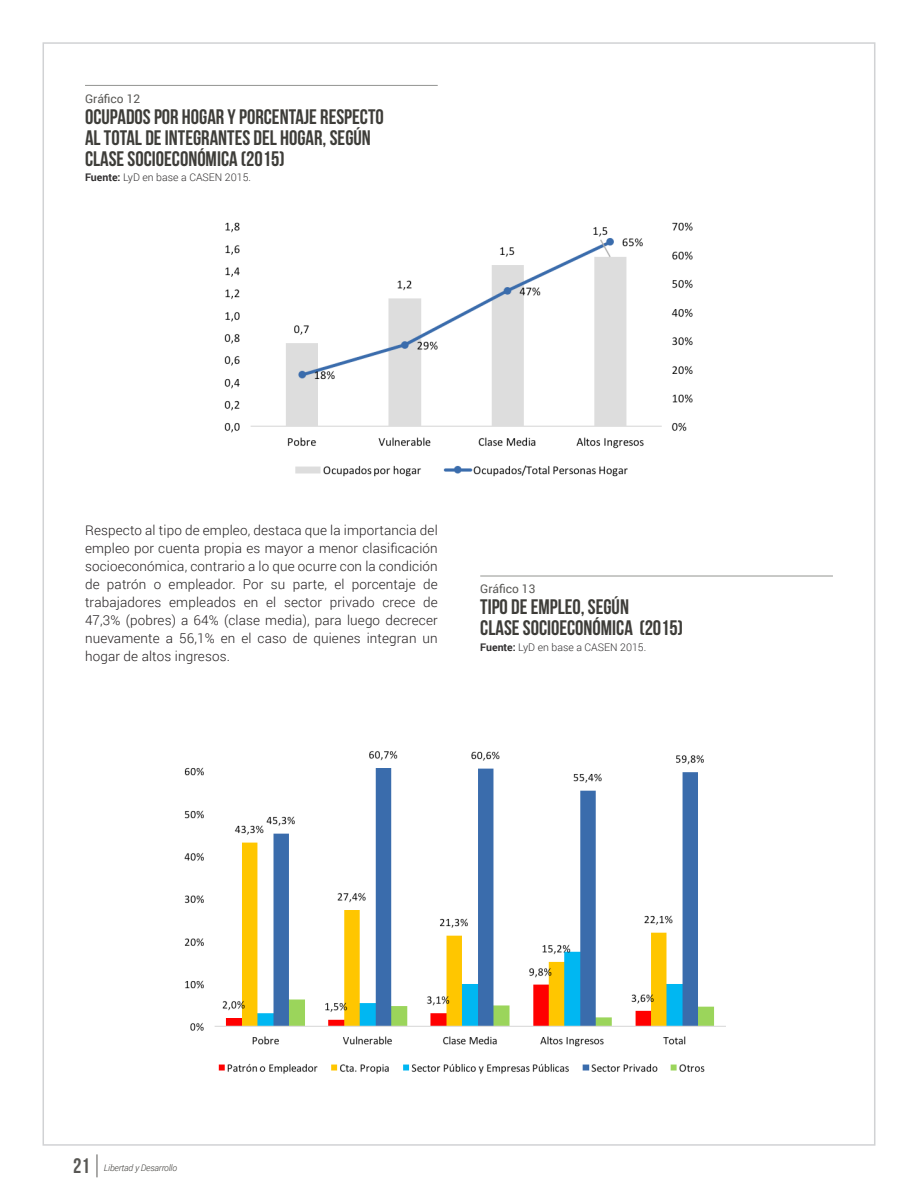
<style>
.page{position:relative;width:918px;height:1188px;background:#fff}
.page>*{position:absolute;margin:0;border:0;box-sizing:border-box;transform-origin:0 0}
.t1{font:21px/21px "Bebas Neue";color:#3e3d39}
.t2{font:21px "Bebas Neue";color:#585754}
.t3{font:300 13.5px/18px "Roboto";letter-spacing:.01em;color:#231f20;text-align:justify}
.t4{font:12px "Roboto";color:#585754}
.t5{font:300 10.5px "Roboto";color:#312f30}
.t6{font:italic 300 9px "Roboto";letter-spacing:-.02em;color:#3e3d39}
.s1{font-weight:700}
</style>
<div class="page">
<svg style="left:97px;top:1154px;width:1px;height:23px"></svg>
<hr style="left:85px;top:85px;width:353px;height:1px;background:#939491">
<img style="left:224px;top:222px;width:469px;height:255px">
<img style="left:184px;top:751px;width:542px;height:323px">
<hr style="left:480px;top:576px;width:353px;height:1px;background:#939491">
<p class="t4" style="left:85px;top:90px;width:57px">Gráfico 12</p>
<p class="t1" style="left:85px;top:106px;width:300px">OCUPADOS POR HOGAR Y PORCENTAJE RESPECTO<br>AL TOTAL DE INTEGRANTES DEL HOGAR, SEGÚN<br>CLASE SOCIOECONÓMICA (2015)</p>
<p class="t5" style="left:85px;top:170px;width:168px"><span class="s1">Fuente:</span> LyD en base a CASEN 2015.</p>
<p class="t3" style="left:85px;top:521px;width:354px">Respecto al tipo de empleo, destaca que la importancia del empleo por cuenta propia es mayor a menor clasificación socioeconómica, contrario a lo que ocurre con la condición de patrón o empleador. Por su parte, el porcentaje de trabajadores empleados en el sector privado crece de 47,3% (pobres) a 64% (clase media), para luego decrecer nuevamente a 56,1% en el caso de quienes integran un hogar de altos ingresos.</p>
<p class="t4" style="left:480px;top:580px;width:57px">Gráfico 13</p>
<p class="t1" style="left:480px;top:596px;width:150px">TIPO DE EMPLEO, SEGÚN</p>
<p class="t1" style="left:480px;top:617px;width:204px">CLASE SOCIOECONÓMICA (2015)</p>
<p class="t5" style="left:480px;top:640px;width:168px"><span class="s1">Fuente:</span> LyD en base a CASEN 2015.</p>
<p class="t2" style="left:73px;top:1155px;width:18px">21</p>
<p class="t6" style="left:104px;top:1162px;width:75px">Libertad y Desarrollo</p>
</div>
